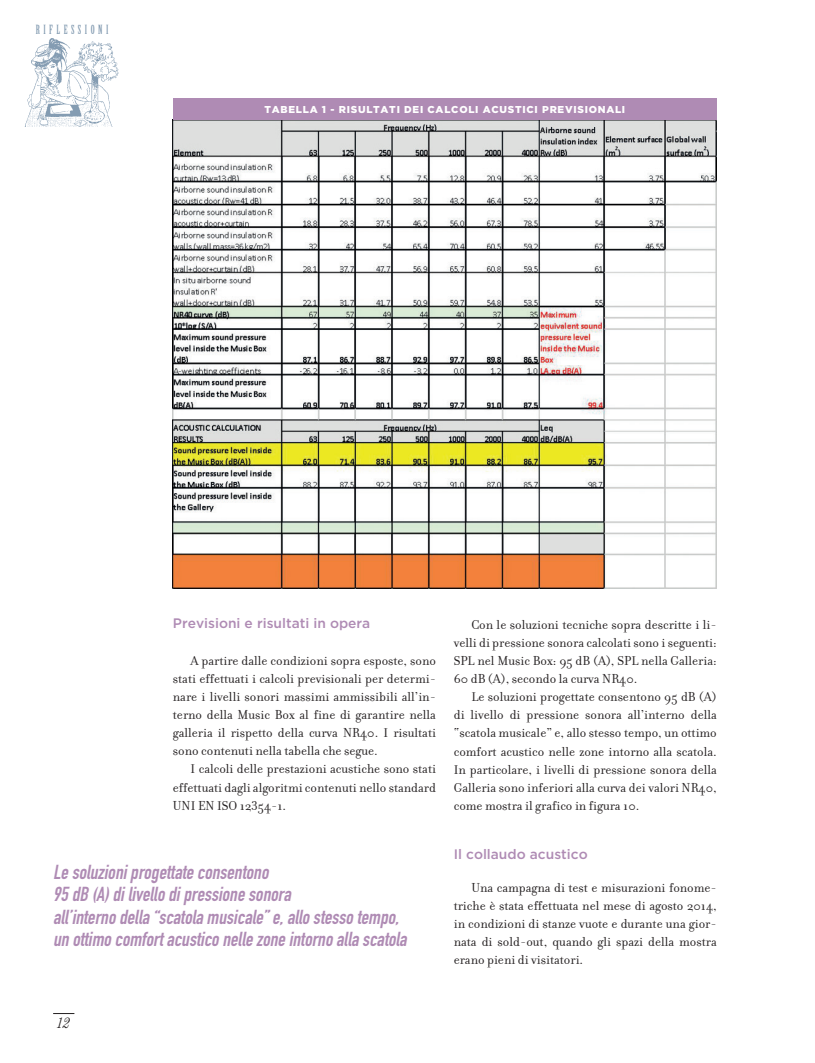
<style>
.page{position:relative;width:815px;height:1063px;background:#fff}
.page>*{position:absolute;margin:0;border:0;box-sizing:border-box;transform-origin:0 0}
.t1{font:italic 20px/22.5px "DIN Engschrift";color:#af8bb4}
.t2{font:italic 300 condensed 15px "Century Std";color:#231f20}
.t3{font:13.75px/18.1px "Filosofia";color:#231f20;text-align:justify}
.t4{font:500 13.75px "Gotham";color:#af8bb4}
.t5{font:12.38px "Birch Std";letter-spacing:.28em;color:#849cb2}
.t6{font:900 10px "Gotham";letter-spacing:.075em;color:#fff}
</style>
<div class="page">
<svg style="left:53px;top:1013px;width:21px;height:1px"></svg>
<img style="left:24px;top:38px;width:95px;height:89px">
<img style="left:173px;top:119px;width:544px;height:469px">
<div style="left:173px;top:98px;width:544px;height:21px;background:#af8bb4"></div>
<p class="t5" style="left:36px;top:23px;width:74px">RIFLESSIONI</p>
<p class="t6" style="left:264px;top:103px;width:362px">TABELLA 1 - RISULTATI DEI CALCOLI ACUSTICI PREVISIONALI</p>
<p class="t4" style="left:173px;top:615px;width:199px">Previsioni e risultati in opera</p>
<p class="t3" style="left:173px;top:652px;width:265px;text-indent:18px">A partire dalle condizioni sopra esposte, sono stati effettuati i calcoli previsionali per determi&shy;nare i livelli sonori massimi ammissibili all’in&shy;terno della Music Box al fine di garantire nella galleria il rispetto della curva NR40. I risultati sono contenuti nella tabella che segue.</p>
<p class="t3" style="left:173px;top:760px;width:265px;text-indent:18px">I calcoli delle prestazioni acustiche sono stati effettuati dagli algoritmi contenuti nello standard UNI EN ISO 12354-1.</p>
<h1 class="t1" style="left:53px;top:861px;width:359px">Lesoluzioniprogettateconsentono<br>95dB (A)dilivellodipressionesonora all’internodella“scatolamusicale”e,allostessotempo, un ottimocomfortacusticonellezoneintornoallascatola</h1>
<p class="t3" style="left:454px;top:616px;width:265px;text-indent:18px">Con le soluzioni tecniche sopra descritte i li&shy;velli di pressione sonora calcolati sono i seguenti:<br>SPL nel Music Box: 95 dB (A), SPL nella Galleria:<br>60 dB (A), secondo la curva NR40.</p>
<p class="t3" style="left:454px;top:688px;width:265px;text-indent:18px">Le soluzioni progettate consentono 95 dB (A) di livello di pressione sonora all’interno della “scatola musicale” e, allo stesso tempo, un ottimo comfort acustico nelle zone intorno alla scatola.<br>In particolare, i livelli di pressione sonora della Galleria sono inferiori alla curva dei valori NR40, come mostra il grafico in figura 10.</p>
<p class="t4" style="left:454px;top:845px;width:135px">I l collaudo acustico</p>
<p class="t3" style="left:454px;top:879px;width:265px;text-indent:18px">Una campagna di test e misurazioni fonome&shy;triche è stata effettuata nel mese di agosto 2014, in condizioni di stanze vuote e durante una gior&shy;nata di sold-out, quando gli spazi della mostra erano pieni di visitatori.</p>
<p class="t2" style="left:57px;top:1014px;width:15px">12</p>
</div>
